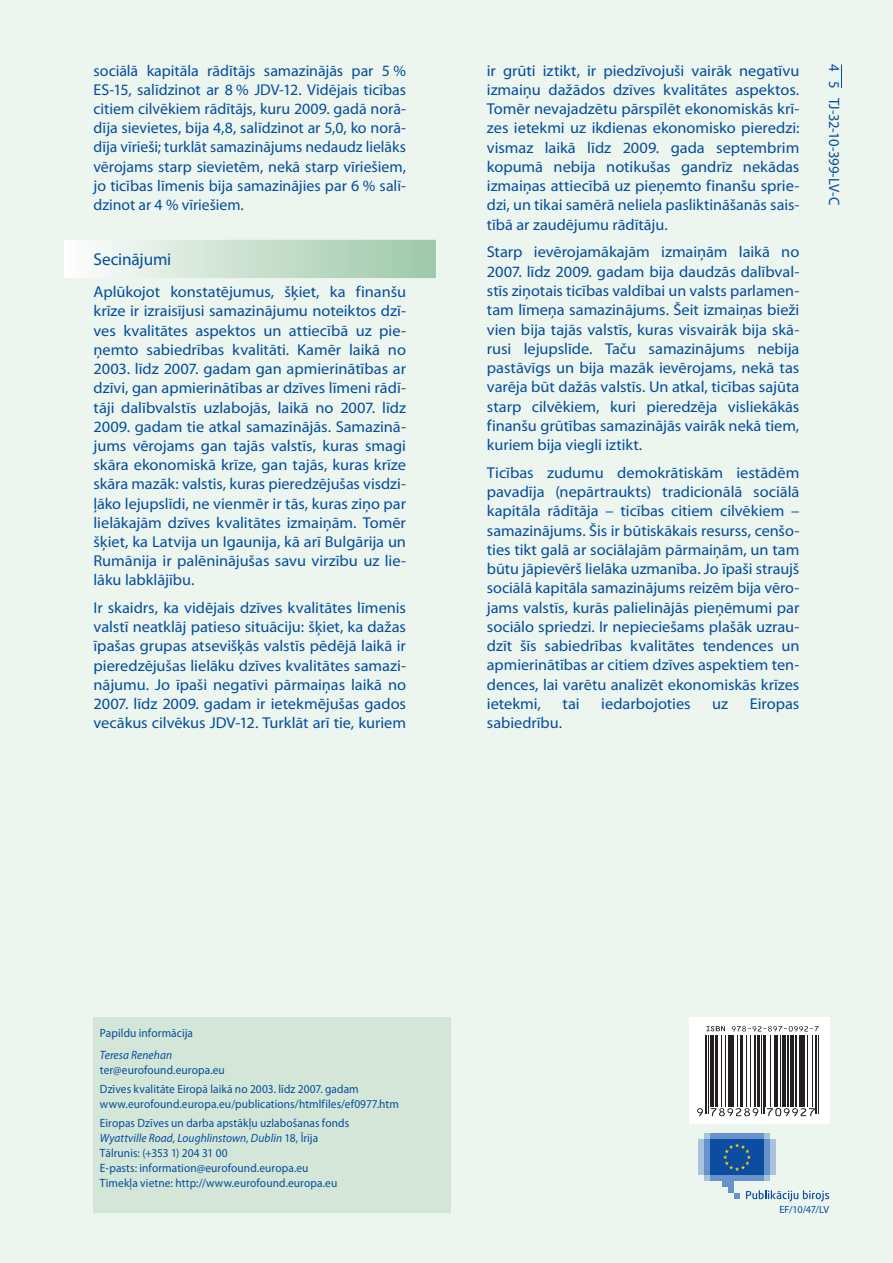
<style>
.page{position:relative;width:893px;height:1263px;background:#edf5ef}
.page>*{position:absolute;margin:0;border:0;box-sizing:border-box;transform-origin:0 0}
.t1{font:17.25px "Myriad Pro";letter-spacing:-.01em;color:#034e9d}
.t2{font:15.75px/19.2px "Myriad Pro";letter-spacing:-.005em;color:#034e9d;text-align:justify;scale:1.04 1}
.t3{font:15.75px/19.2px "Myriad Pro";letter-spacing:-.005em;color:#034e9d;text-align:justify}
.t4{font:15px "Myriad Pro";letter-spacing:-.045em;color:#034e9d}
.t5{font:12px/15px "Myriad Pro";letter-spacing:.01em;color:#034e9d;scale:.95 1}
.t6{font:italic 12px "Myriad Pro";letter-spacing:.005em;color:#034e9d;scale:.95 1}
.t7{font:10.5px "Myriad Pro";letter-spacing:-.035em;color:#034e9d}
.s1{font-style:italic}
</style>
<div class="page">
<div style="left:64px;top:240px;width:372px;height:38px;background:linear-gradient(to right,#fcfdfb,#9dc7a8)"></div>
<div style="left:94px;top:1017px;width:357px;height:196px;background:#d4e6d8"></div>
<div style="left:689px;top:1017px;width:140px;height:107px;background:#fff"></div>
<hr style="left:705px;top:1036px;width:1px;height:78px;background:#231f20">
<hr style="left:708px;top:1036px;width:1px;height:78px;background:#231f20">
<hr style="left:710px;top:1036px;width:4px;height:71px;background:#231f20">
<hr style="left:715px;top:1036px;width:2px;height:71px;background:#231f20">
<hr style="left:721px;top:1036px;width:1px;height:71px;background:#231f20">
<hr style="left:725px;top:1036px;width:1px;height:71px;background:#231f20">
<hr style="left:728px;top:1036px;width:1px;height:71px;background:#231f20">
<hr style="left:731px;top:1036px;width:3px;height:71px;background:#231f20">
<hr style="left:737px;top:1036px;width:1px;height:71px;background:#231f20">
<hr style="left:740px;top:1036px;width:2px;height:71px;background:#231f20">
<hr style="left:746px;top:1036px;width:1px;height:71px;background:#231f20">
<hr style="left:750px;top:1036px;width:1px;height:71px;background:#231f20">
<hr style="left:755px;top:1036px;width:1px;height:71px;background:#231f20">
<hr style="left:757px;top:1036px;width:2px;height:71px;background:#231f20">
<hr style="left:761px;top:1036px;width:1px;height:78px;background:#231f20">
<hr style="left:763px;top:1036px;width:1px;height:78px;background:#231f20">
<hr style="left:765px;top:1036px;width:1px;height:71px;background:#231f20">
<hr style="left:770px;top:1036px;width:1px;height:71px;background:#231f20">
<hr style="left:774px;top:1036px;width:3px;height:71px;background:#231f20">
<hr style="left:780px;top:1036px;width:1px;height:71px;background:#231f20">
<hr style="left:782px;top:1036px;width:4px;height:71px;background:#231f20">
<hr style="left:787px;top:1036px;width:1px;height:71px;background:#231f20">
<hr style="left:791px;top:1036px;width:3px;height:71px;background:#231f20">
<hr style="left:795px;top:1036px;width:1px;height:71px;background:#231f20">
<hr style="left:799px;top:1036px;width:2px;height:71px;background:#231f20">
<hr style="left:803px;top:1036px;width:2px;height:71px;background:#231f20">
<hr style="left:807px;top:1036px;width:1px;height:71px;background:#231f20">
<hr style="left:812px;top:1036px;width:1px;height:71px;background:#231f20">
<hr style="left:816px;top:1036px;width:1px;height:78px;background:#231f20">
<hr style="left:818px;top:1036px;width:1px;height:78px;background:#231f20">
<svg style="left:706px;top:1026px;width:19px;height:5px"></svg>
<svg style="left:732px;top:1026px;width:87px;height:5px"></svg>
<svg style="left:697px;top:1108px;width:6px;height:8px"></svg>
<svg style="left:710px;top:1108px;width:48px;height:8px"></svg>
<svg style="left:767px;top:1108px;width:48px;height:8px"></svg>
<div style="left:704px;top:1175px;width:66px;height:6px;background:#aac3dd"></div>
<div style="left:704px;top:1133px;width:66px;height:6px;background:#aac3dd"></div>
<div style="left:710px;top:1133px;width:54px;height:6px;background:#6892cc"></div>
<div style="left:710px;top:1175px;width:54px;height:6px;background:#6892cc"></div>
<div style="left:764px;top:1139px;width:6px;height:36px;background:#6892cc"></div>
<div style="left:770px;top:1139px;width:6px;height:36px;background:#aac3dd"></div>
<div style="left:704px;top:1139px;width:6px;height:36px;background:#6892cc"></div>
<div style="left:698px;top:1139px;width:6px;height:36px;background:#aac3dd"></div>
<div style="left:722px;top:1175px;width:12px;height:12px;background:#6892cc"></div>
<div style="left:728px;top:1175px;width:6px;height:18px;background:#6892cc"></div>
<svg style="left:734px;top:1193px;width:6px;height:6px"></svg>
<div style="left:710px;top:1139px;width:54px;height:36px;background:#0d4da1"></div>
<svg style="left:723px;top:1143px;width:28px;height:28px"></svg>
<svg style="left:746px;top:1190px;width:83px;height:11px"></svg>
<svg style="left:841px;top:65px;width:1px;height:23px"></svg>
<p class="t3" style="left:94px;top:60px;width:314px">sociālā kapitāla rādītājs samazinājās par 5 % ES-15, salīdzinot ar 8 % JDV-12. Vidējais ticības citiem cilvēkiem rādītājs, kuru 2009. gadā norā&shy;dīja sievietes, bija 4,8, salīdzinot ar 5,0, ko norā&shy;dīja vīrieši; turklāt samazinājums nedaudz lielāks vērojams starp sievietēm, nekā starp vīriešiem, jo ticības līmenis bija samazinājies par 6 % salī&shy;dzinot ar 4 % vīriešiem.</p>
<p class="t1" style="left:94px;top:249px;width:79px">Secinājumi</p>
<p class="t2" style="left:94px;top:282px;width:302px">Aplūkojot konstatējumus, šķiet, ka finanšu krīze ir izraisījusi samazinājumu noteiktos dzī&shy;ves kvalitātes aspektos un attiecībā uz pie&shy;ņemto sabiedrības kvalitāti. Kamēr laikā no 2003. līdz 2007. gadam gan apmierinātības ar dzīvi, gan apmierinātības ar dzīves līmeni rādī&shy;tāji dalībvalstīs uzlabojās, laikā no 2007. līdz 2009. gadam tie atkal samazinājās. Samazinā&shy;jums vērojams gan tajās valstīs, kuras smagi skāra ekonomiskā krīze, gan tajās, kuras krīze skāra mazāk: valstis, kuras pieredzējušas visdzi&shy;ļāko lejupslīdi, ne vienmēr ir tās, kuras ziņo par lielākajām dzīves kvalitātes izmaiņām. Tomēr šķiet, ka Latvija un Igaunija, kā arī Bulgārija un Rumānija ir palēninājušas savu virzību uz lie&shy;lāku labklājību.</p>
<p class="t2" style="left:94px;top:598px;width:302px">Ir skaidrs, ka vidējais dzīves kvalitātes līmenis valstī neatklāj patieso situāciju: šķiet, ka dažas īpašas grupas atsevišķās valstīs pēdējā laikā ir pieredzējušas lielāku dzīves kvalitātes samazi&shy;nājumu. Jo īpaši negatīvi pārmaiņas laikā no 2007. līdz 2009. gadam ir ietekmējušas gados vecākus cilvēkus JDV-12. Turklāt arī tie, kuriem</p>
<p class="t2" style="left:487px;top:60px;width:302px">ir grūti iztikt, ir piedzīvojuši vairāk negatīvu izmaiņu dažādos dzīves kvalitātes aspektos.<br>Tomēr nevajadzētu pārspīlēt ekonomiskās krī&shy;zes ietekmi uz ikdienas ekonomisko pieredzi: vismaz laikā līdz 2009. gada septembrim kopumā nebija notikušas gandrīz nekādas izmaiņas attiecībā uz pieņemto finanšu sprie&shy;dzi, un tikai samērā neliela pasliktināšanās sais&shy;tībā ar zaudējumu rādītāju.</p>
<p class="t2" style="left:487px;top:242px;width:302px">Starp ievērojamākajām izmaiņām laikā no 2007. līdz 2009. gadam bija daudzās dalībval&shy;stīs ziņotais ticības valdībai un valsts parlamen&shy;tam līmeņa samazinājums. Šeit izmaiņas bieži vien bija tajās valstīs, kuras visvairāk bija skā&shy;rusi lejupslīde. Taču samazinājums nebija pastāvīgs un bija mazāk ievērojams, nekā tas varēja būt dažās valstīs. Un atkal, ticības sajūta starp cilvēkiem, kuri pieredzēja visliekākās finanšu grūtības samazinājās vairāk nekā tiem, kuriem bija viegli iztikt.</p>
<p class="t2" style="left:487px;top:463px;width:302px">Ticības zudumu demokrātiskām iestādēm pavadīja (nepārtraukts) tradicionālā sociālā kapitāla rādītāja – ticības citiem cilvēkiem – samazinājums. Šis ir būtiskākais resurss, cenšo&shy;ties tikt galā ar sociālajām pārmaiņām, un tam būtu jāpievērš lielāka uzmanība. Jo īpaši straujš sociālā kapitāla samazinājums reizēm bija vēro&shy;jams valstīs, kurās palielinājās pieņēmumi par sociālo spriedzi. Ir nepieciešams plašāk uzrau&shy;dzīt šīs sabiedrības kvalitātes tendences un apmierinātības ar citiem dzīves aspektiem ten&shy;dences, lai varētu analizēt ekonomiskās krīzes ietekmi,</p>
<p class="t2" style="left:563px;top:694px;width:18px">tai</p>
<p class="t2" style="left:601px;top:694px;width:88px">iedarbojoties</p>
<p class="t2" style="left:712px;top:694px;width:17px">uz</p>
<p class="t2" style="left:750px;top:694px;width:49px">Eiropas</p>
<p class="t3" style="left:487px;top:713px;width:77px">sabiedrību.</p>
<p class="t4" style="left:843px;top:64px;width:143px;rotate:90deg">4 5 TJ-32-10-399-LV-C</p>
<p class="t5" style="left:100px;top:1025px;width:99px">Papildu informācija</p>
<p class="t6" style="left:100px;top:1047px;width:78px">Teresa Renehan</p>
<p class="t5" style="left:100px;top:1060px;width:274px;line-height:19.2px">ter@eurofound.europa.eu<br>Dzīves kvalitāte Eiropā laikā no 2003. līdz 2007. gadam</p>
<p class="t5" style="left:100px;top:1094px;width:316px;line-height:19.2px">www.eurofound.europa.eu/publications/htmlfiles/ef0977.htm<br>Eiropas Dzīves un darba apstākļu uzlabošanas fonds</p>
<p class="t5" style="left:100px;top:1130px;width:251px"><span class="s1">Wyattville Road, Loughlinstown</span>, <span class="s1">Dublin</span> 18, Īrija Tālrunis: (+353 1) 204 31 00<br>E-pasts: information@eurofound.europa.eu Timekļa vietne: http://www.eurofound.europa.eu</p>
<p class="t7" style="left:779px;top:1203px;width:51px">EF/10/47/LV</p>
</div>
